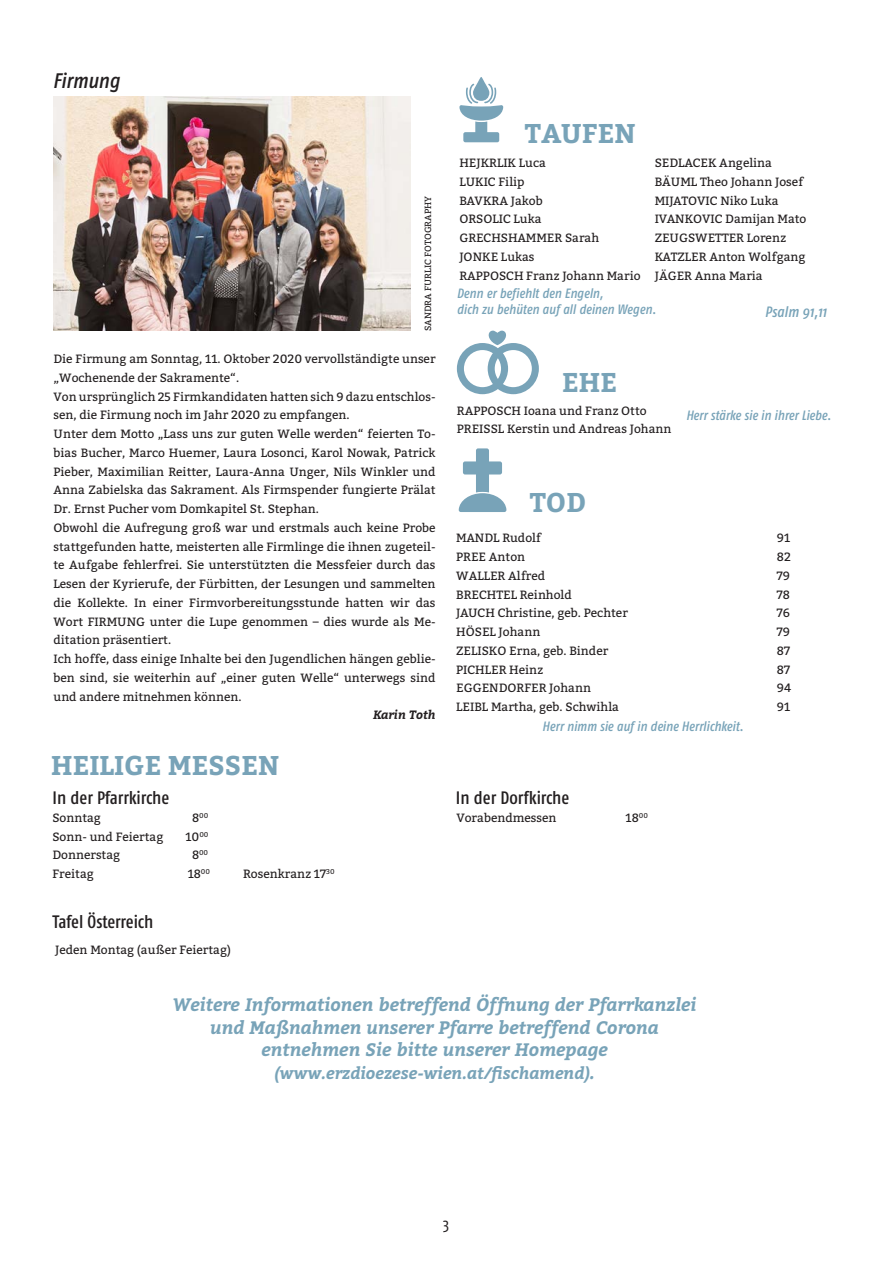
<style>
.page{position:relative;width:894px;height:1264px;background:#fff}
.page>*{position:absolute;margin:0;border:0;box-sizing:border-box;transform-origin:0 0}
.t1{font:700 27px "Bitter";color:#78a3b8}
.t2{font:italic 500 21px "Fago Co";letter-spacing:-.005em;color:#231f20}
.t3{font:italic 700 18px/22.5px "Bitter";color:#78a3b8;text-align:center}
.t4{font:500 18px "Fago Co";letter-spacing:-.005em;color:#231f20}
.t5{font:italic 700 16.5px "Bitter";color:#78a3b8}
.t6{font:16.5px "Fago Co Caps";color:#231f20}
.t7{font:italic 500 15px "Fago Co";color:#78a3b8}
.t8{font:italic 500 13.5px/16.2px "Fago Co";color:#78a3b8}
.t9{font:12px/18.8px "Bitter";color:#231f20}
.t10{font:italic 700 12px "Bitter";color:#231f20}
.t11{font:9px "Bitter";color:#231f20}
.t12{font:7.05px "Bitter";color:#231f20}
.s1{font-size:12px}
.s2{font-size:18px}
</style>
<div class="page">
<img style="left:54px;top:97px;width:356px;height:233px">
<svg style="left:459px;top:77px;width:44px;height:65px"></svg>
<svg style="left:458px;top:448px;width:48px;height:64px"></svg>
<svg style="left:457px;top:330px;width:82px;height:64px"></svg>
<h2 class="t2" style="left:53px;top:69px;width:68px">Firmung</h2>
<p class="t11" style="left:422px;top:330px;width:136px;rotate:-90deg">SANDRA FURLIC FOTOGRAPHY</p>
<p class="t9" style="left:54px;top:350px;width:383px">Die Firmung am Sonntag, 11. Oktober 2020 vervollständigte unser „Wochenende der Sakramente“.<br>Von ursprünglich 25 Firmkandidaten hatten sich 9 dazu entschlos&shy;sen, die Firmung noch im Jahr 2020 zu empfangen.<br>Unter dem Motto „Lass uns zur guten Welle werden“ feierten To&shy;bias Bucher, Marco Huemer, Laura Losonci, Karol Nowak, Patrick Pieber, Maximilian Reitter, Laura-Anna Unger, Nils Winkler und Anna Zabielska das Sakrament. Als Firmspender fungierte Prälat Dr. Ernst Pucher vom Domkapitel St. Stephan.<br>Obwohl die Aufregung groß war und erstmals auch keine Probe stattgefunden hatte, meisterten alle Firmlinge die ihnen zugeteil&shy;te Aufgabe fehlerfrei. Sie unterstützten die Messfeier durch das Lesen der Kyrierufe, der Fürbitten, der Lesungen und sammelten die Kollekte. In einer Firmvorbereitungsstunde hatten wir das Wort FIRMUNG unter die Lupe genommen – dies wurde als Me&shy;ditation präsentiert.<br>Ich hoffe, dass einige Inhalte bei den Jugendlichen hängen geblie&shy;ben sind, sie weiterhin auf „einer guten Welle“ unterwegs sind und andere mitnehmen können.</p>
<p class="t10" style="left:373px;top:706px;width:64px">Karin Toth</p>
<h1 class="t1" style="left:51px;top:749px;width:230px">HEILIGE MESSEN</h1>
<h1 class="t1" style="left:525px;top:117px;width:112px">TAUFEN</h1>
<p class="t9" style="left:459px;top:154px;width:183px">HEJKRLIK Luca<br>LUKIC Filip<br>BAVKRA Jakob<br>ORSOLIC Luka<br>GRECHSHAMMER Sarah<br>JONKE Lukas<br>RAPPOSCH Franz Johann Mario</p>
<p class="t8" style="left:457px;top:285px;width:201px">Denn er befiehlt den Engeln,<br>dich zu behüten auf all deinen Wegen.</p>
<p class="t9" style="left:654px;top:154px;width:153px">SEDLACEK Angelina<br>BÄUML Theo Johann Josef<br>MIJATOVIC Niko Luka<br>IVANKOVIC Damijan Mato<br>ZEUGSWETTER Lorenz<br>KATZLER Anton Wolfgang<br>JÄGER Anna Maria</p>
<p class="t7" style="left:764px;top:303px;width:63px">Psalm 91,11</p>
<h1 class="t1" style="left:562px;top:366px;width:57px">EHE</h1>
<p class="t9" style="left:457px;top:401px;width:216px">RAPPOSCH Ioana und Franz Otto<br>PREISSL Kerstin und Andreas Johann</p>
<p class="t8" style="left:686px;top:407px;width:146px">Herr stärke sie in ihrer Liebe.</p>
<h1 class="t1" style="left:529px;top:486px;width:58px">TOD</h1>
<p class="t9" style="left:456px;top:529px;width:173px">MANDL Rudolf<br>PREE Anton<br>WALLER Alfred<br>BRECHTEL Reinhold<br>JAUCH Christine, geb. Pechter<br>HÖSEL Johann<br>ZELISKO Erna, geb. Binder<br>PICHLER Heinz<br>EGGENDORFER Johann<br>LEIBL Martha, geb. Schwihla</p>
<p class="t9" style="left:776px;top:529px;width:16px;text-align:justify">91<br>82<br>79<br>78<br>76<br>79<br>87<br>87<br>94<br>91</p>
<p class="t8" style="left:542px;top:718px;width:203px">Herr nimm sie auf in deine Herrlichkeit.</p>
<h3 class="t4" style="left:52px;top:787px;width:118px">In der Pfarrkirche</h3>
<h3 class="t4" style="left:456px;top:787px;width:115px">In der Dorfkirche</h3>
<p class="t9" style="left:52px;top:808px;width:50px">Sonntag</p>
<p class="t12" style="left:192px;top:811px;width:18px"><span class="s1">8</span>00</p>
<p class="t9" style="left:52px;top:827px;width:112px">Sonn- und Feiertag</p>
<p class="t9" style="left:185px;top:827px;width:24px">10<sup>00</sup></p>
<p class="t9" style="left:52px;top:846px;width:69px">Donnerstag</p>
<p class="t12" style="left:192px;top:848px;width:18px"><span class="s1">8</span>00</p>
<p class="t9" style="left:52px;top:864px;width:43px">Freitag</p>
<p class="t9" style="left:188px;top:864px;width:24px">18<sup>00</sup></p>
<p class="t9" style="left:243px;top:864px;width:93px">Rosenkranz 17<sup>30</sup></p>
<p class="t9" style="left:456px;top:808px;width:102px">Vorabendmessen</p>
<p class="t9" style="left:625px;top:808px;width:24px">18<sup>00</sup></p>
<h3 class="t4" style="left:53px;top:911px;width:102px">Tafel Österreich</h3>
<p class="t9" style="left:55px;top:940px;width:177px">Jeden Montag (außer Feiertag)</p>
<h3 class="t3" style="left:173px;top:993px;width:525px">Weitere Informationen betreffend Öffnung der Pfarrkanzlei und Maßnahmen unserer Pfarre betreffend Corona entnehmen Sie bitte unserer Homepage</h3>
<h3 class="t5" style="left:274px;top:1060px;width:322px">(www.erzdioezese-wien.at/fischamend)<span class="s2">.</span></h3>
<h3 class="t6" style="left:443px;top:1214px;width:8px">3</h3>
</div>
